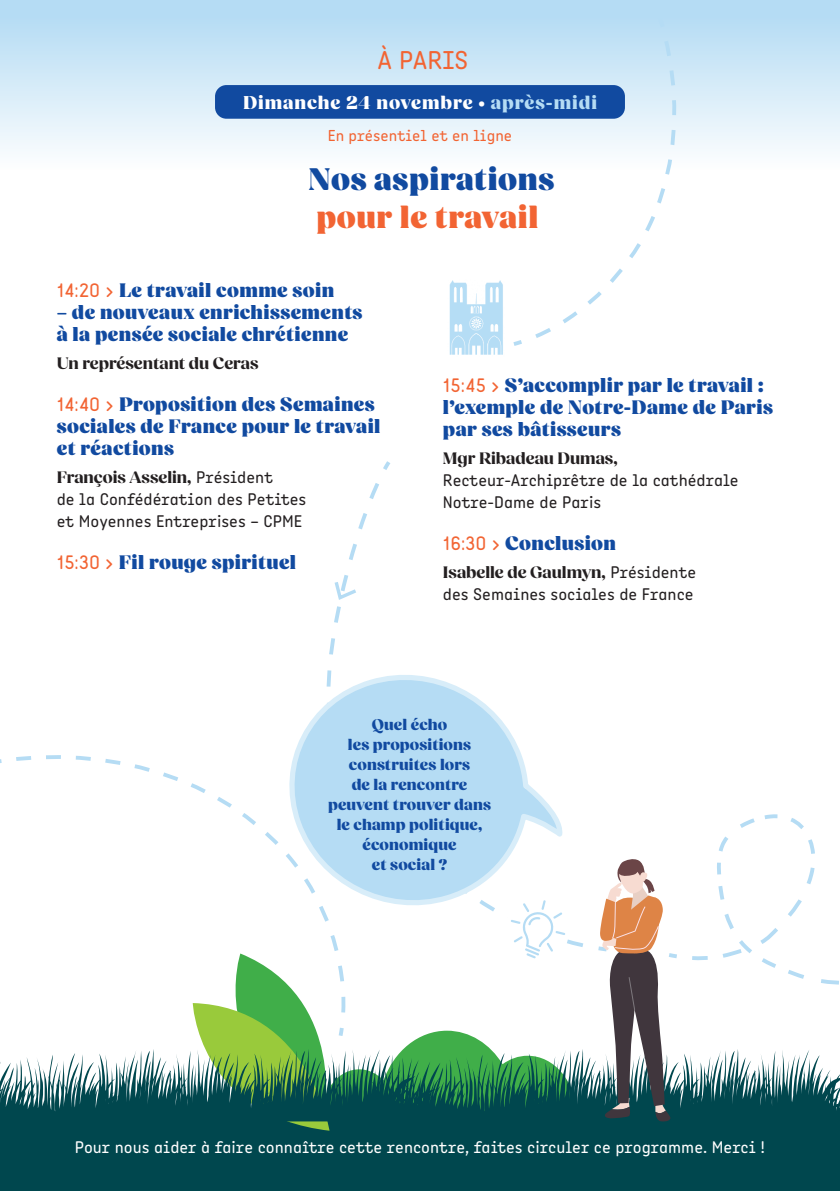
<style>
.page{position:relative;width:840px;height:1191px;background:#fff}
.page>*{position:absolute;margin:0;border:0;box-sizing:border-box;transform-origin:0 0}
.t1{font:900 32px/38.4px "Fields Display";letter-spacing:.02em;color:#114aa0}
.t2{font:26px "Angus";color:#f26433}
.t3{font:900 20px/22px "Fields Display";letter-spacing:.02em;color:#114aa0}
.t4{font:800 19px "Fields Display";letter-spacing:.05em;color:#fff}
.t5{font:17px/22px "Angus";color:#231f20}
.t6{font:17px "Angus";color:#fff}
.t7{font:700 17px "Fields Display";color:#231f20}
.t8{font:800 16px/20px "Fields Display";letter-spacing:.01em;color:#114aa0;text-align:center}
.t9{font:16px "Angus";color:#f26433}
.s1{color:#b5dcf4}
.s2{color:#f26433}
.s3{font-family:"Naiv";font-weight:700;font-size:17px;color:#f26433}
.s4{font-family:"Fields Display";font-weight:700}
</style>
<div class="page">
<div style="left:0;top:0;width:839px;height:170px;background:linear-gradient(to bottom,#afd9f3,#fcfdfe)"></div>
<div style="left:0;top:1118px;width:839px;height:73px;background:#00474e"></div>
<div style="left:215px;top:85px;width:409px;height:34px;background:#114aa0;border-radius:11px"></div>
<svg style="left:329px;top:483px;width:50px;height:172px"></svg>
<svg style="left:299px;top:670px;width:217px;height:72px"></svg>
<img style="left:449px;top:280px;width:54px;height:75px">
<svg style="left:658px;top:0;width:35px;height:204px"></svg>
<svg style="left:509px;top:0;width:149px;height:346px"></svg>
<svg style="left:0;top:742px;width:839px;height:388px"></svg>
<p class="t2" style="left:377px;top:43px;width:92px">À PARIS</p>
<p class="t4" style="left:243px;top:91px;width:355px">Dimanche 24 novembre • <span class="s1">après-midi</span></p>
<p class="t9" style="left:327px;top:125px;width:186px">En présentiel et en ligne</p>
<p class="t1" style="left:308px;top:161px;width:247px">Nos aspirations <span class="s2">pour le travail</span></p>
<p class="t3" style="left:57px;top:280px;width:279px"><span class="s3">14:20 &gt;</span> Le travail comme soin</p>
<p class="t3" style="left:57px;top:302px;width:307px">– de nouveaux enrichissements à la pensée sociale chrétienne</p>
<p class="t7" style="left:57px;top:353px;width:203px">Un représentant du Ceras</p>
<p class="t3" style="left:57px;top:394px;width:325px"><span class="s3">14:40 &gt;</span> Proposition des Semaines sociales de France pour le travail et réactions</p>
<p class="t5" style="left:57px;top:466px;width:251px"><span class="s4">François Asselin,</span> Président<br>de la Confédération des Petites</p>
<p class="t5" style="left:57px;top:510px;width:247px">et Moyennes Entreprises – CPME</p>
<p class="t3" style="left:57px;top:552px;width:241px"><span class="s3">15:30 &gt;</span> Fil rouge spirituel</p>
<p class="t3" style="left:442px;top:374px;width:331px"><span class="s3">15:45 &gt;</span> S’accomplir par le travail : l’exemple de Notre-Dame de Paris par ses bâtisseurs</p>
<p class="t5" style="left:442px;top:447px;width:297px"><span class="s4">Mgr Ribadeau Dumas,<br></span>Recteur-Archiprêtre de la cathédrale<br>Notre-Dame de Paris</p>
<p class="t3" style="left:442px;top:532px;width:174px"><span class="s3">16:30 &gt;</span> Conclusion</p>
<p class="t5" style="left:442px;top:561px;width:255px"><span class="s4">Isabelle de Gaulmyn,</span> Présidente des Semaines sociales de France</p>
<p class="t8" style="left:371px;top:715px;width:77px">Quel écho</p>
<p class="t8" style="left:348px;top:735px;width:125px">les propositions</p>
<p class="t8" style="left:349px;top:755px;width:123px">construites lors</p>
<p class="t8" style="left:328px;top:775px;width:164px">de la rencontre peuvent trouver dans le champ politique,</p>
<p class="t8" style="left:362px;top:835px;width:95px">économique et social ?</p>
<p class="t6" style="left:75px;top:1136px;width:691px">Pour nous aider à faire connaître cette rencontre, faites circuler ce programme. Merci !</p>
</div>
